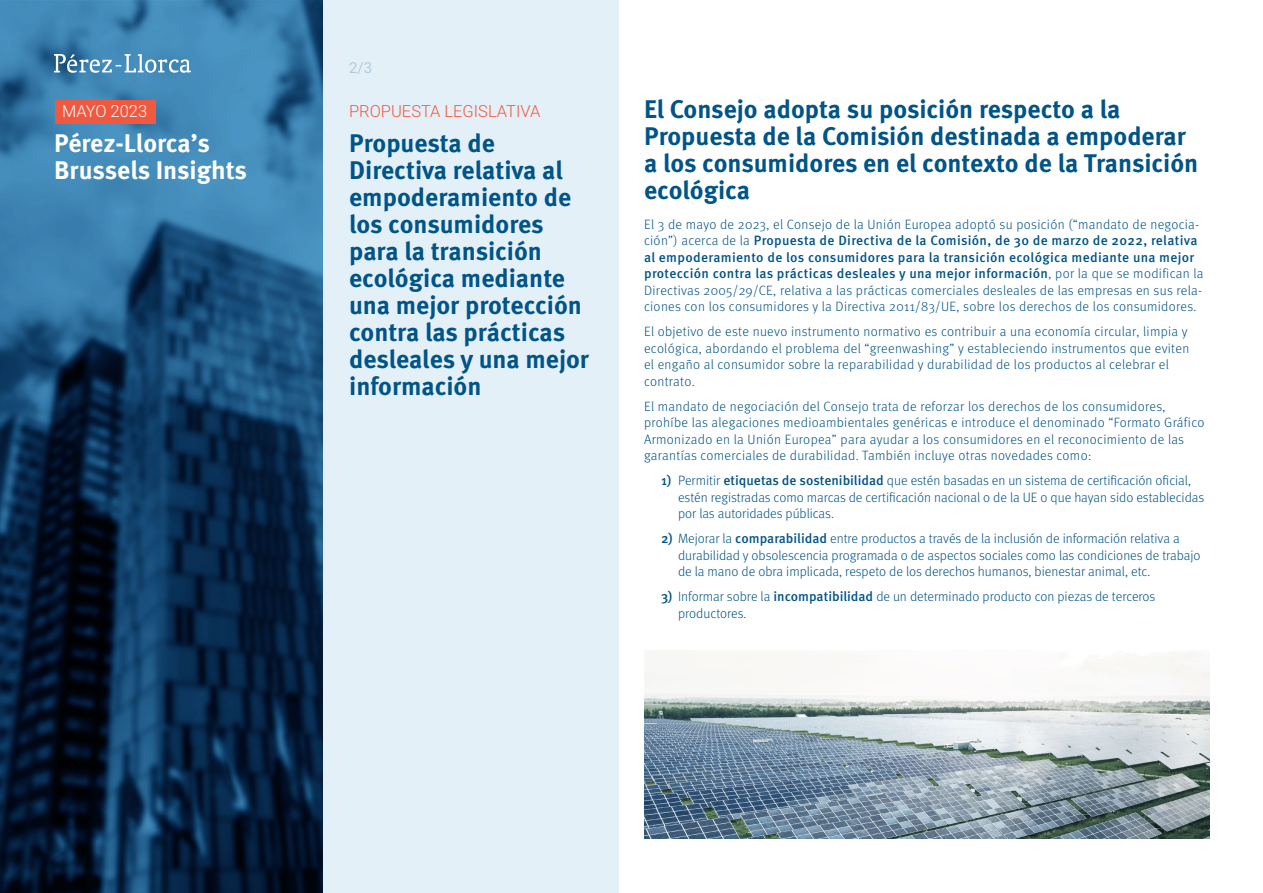
<style>
.page{position:relative;width:1263px;height:893px;background:#fff}
.page>*{position:absolute;margin:0;border:0;box-sizing:border-box;transform-origin:0 0}
.t1{font:700 25.5px/27px "Meta Pro";color:#005487}
.t2{font:700 25.5px/27px "Meta Pro";color:#fff}
.t3{font:300 16.5px "Heebo";color:#f15840}
.t4{font:300 16.5px "Heebo";color:#fff}
.t5{font:15px "Heebo";color:#b3ccdb}
.t6{font:300 13.5px/16.5px "Meta Pro";letter-spacing:.015em;color:#005487}
.t7{font:300 13.5px/16.5px "Meta Pro";letter-spacing:-.005em;color:#005487}
.s1{font-weight:500}
</style>
<div class="page">
<img style="left:0;top:0;width:324px;height:893px">
<div style="left:324px;top:0;width:295px;height:892px;background:#e4f0f8"></div>
<svg style="left:54px;top:54px;width:137px;height:19px"></svg>
<div style="left:55px;top:100px;width:101px;height:23px;background:#f15840"></div>
<img style="left:644px;top:651px;width:565px;height:188px">
<p class="t4" style="left:62px;top:99px;width:87px">MAYO 2023</p>
<h1 class="t2" style="left:54px;top:128px;width:194px">Pérez-Llorca’s<br>Brussels Insights</h1>
<p class="t5" style="left:349px;top:57px;width:25px">2/3</p>
<p class="t3" style="left:349px;top:99px;width:193px">PROPUESTA LEGISLATIVA</p>
<h1 class="t1" style="left:349px;top:128px;width:241px">Propuesta de<br>Directiva relativa al empoderamiento de los consumidores para la transición ecológica mediante una mejor protección contra las prácticas desleales y una mejor información</h1>
<h1 class="t1" style="left:644px;top:94px;width:556px">El Consejo adopta su posición respecto a la Propuesta de la Comisión destinada a empoderar a los consumidores en el contexto de la Transición ecológica</h1>
<p class="t6" style="left:644px;top:215px;width:561px">El 3 de mayo de 2023, el Consejo de la Unión Europea adoptó su posición (“mandato de negocia&shy;ción”) acerca de la <span class="s1">Propuesta de Directiva de la Comisión, de 30 de marzo de 2022, relativa al empoderamiento de los consumidores para la transición ecológica mediante una mejor protección contra las prácticas desleales y una mejor información</span>, por la que se modifican la Directivas 2005/29/CE, relativa a las prácticas comerciales desleales de las empresas en sus rela&shy;ciones con los consumidores y la Directiva 2011/83/UE, sobre los derechos de los consumidores.</p>
<p class="t6" style="left:644px;top:323px;width:547px">El objetivo de este nuevo instrumento normativo es contribuir a una economía circular, limpia y ecológica, abordando el problema del “greenwashing” y estableciendo instrumentos que eviten el engaño al consumidor sobre la reparabilidad y durabilidad de los productos al celebrar el contrato.</p>
<p class="t6" style="left:644px;top:397px;width:562px">El mandato de negociación del Consejo trata de reforzar los derechos de los consumidores, prohíbe las alegaciones medioambientales genéricas e introduce el denominado “Formato Gráfico Armonizado en la Unión Europea” para ayudar a los consumidores en el reconocimiento de las garantías comerciales de durabilidad. También incluye otras novedades como:</p>
<p class="t7" style="left:678px;top:472px;width:528px;text-indent:-17px"><span class="s1">1)</span> Permitir <span class="s1">etiquetas de sostenibilidad</span> que estén basadas en un sistema de certificación oficial, estén registradas como marcas de certificación nacional o de la UE o que hayan sido establecidas por las autoridades públicas.</p>
<p class="t7" style="left:678px;top:530px;width:524px;text-indent:-17px"><span class="s1">2)</span> Mejorar la <span class="s1">comparabilidad</span> entre productos a través de la inclusión de información relativa a durabilidad y obsolescencia programada o de aspectos sociales como las condiciones de trabajo de la mano de obra implicada, respeto de los derechos humanos, bienestar animal, etc.</p>
<p class="t6" style="left:678px;top:588px;width:479px;text-indent:-17px"><span class="s1">3)</span> Informar sobre la <span class="s1">incompatibilidad</span> de un determinado producto con piezas de terceros productores.</p>
</div>
